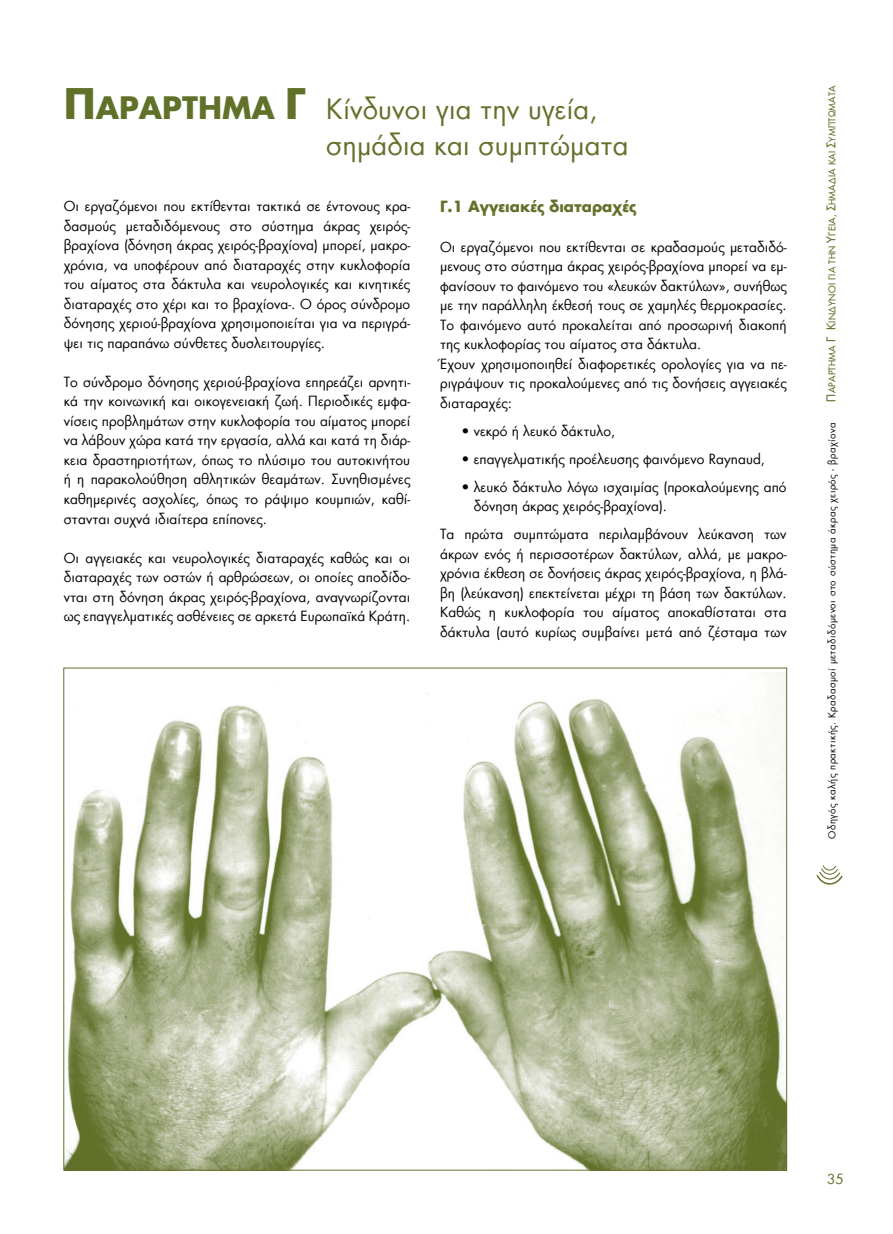
<style>
.page{position:relative;width:893px;height:1234px;background:#fff}
.page>*{position:absolute;margin:0;border:0;box-sizing:border-box;transform-origin:0 0}
.t1{font:700 33px "Kp Linea";color:#62712a}
.t2{font:30px/36px "Kp Linea";color:#62712a}
.t3{font:700 16.5px "Kp Linea";color:#62712a}
.t4{font:15px/19.5px "Kp Linea";color:#000;text-align:justify}
.t5{font:15px "Kp Linea";color:#62712a}
.t6{font:10.5px "Kp Linea";letter-spacing:.04em;color:#000}
.t7{font:500 10.5px "Kp Linea";letter-spacing:.02em;color:#62712a}
.s1{font-size:45px}
.s2{font-size:13.5px}
</style>
<div class="page">
<img style="left:65px;top:672px;width:720px;height:496px">
<svg style="left:816px;top:865px;width:27px;height:20px"></svg>
<h1 class="t1" style="left:64px;top:87px;width:55px"><span class="s1">Π</span>ΑΡΑΡ</h1>
<h1 class="t1" style="left:182px;top:87px;width:122px">ΤΗΜΑ <span class="s1">Γ</span></h1>
<h2 class="t2" style="left:326px;top:91px;width:304px">Κίνδυνοι για την υγεία, σημάδια και συμπτώματα</h2>
<p class="t4" style="left:64px;top:196px;width:348px">Οι εργαζόμενοι που εκτίθενται τακτικά σε έντονους κρα&shy;δασμούς μεταδιδόμενους στο σύστημα άκρας χειρός&shy;βραχίονα (δόνηση άκρας χειρός-βραχίονα) μπορεί, μακρο&shy;χρόνια, να υποφέρουν από διαταραχές στην κυκλοφορία του αίματος στα δάκτυλα και νευρολογικές και κινητικές διαταραχές στο χέρι και το βραχίονα-. Ο όρος σύνδρομο δόνησης χεριού-βραχίονα χρησιμοποιείται για να περιγρά&shy;ψει τις παραπάνω σύνθετες δυσλειτουργίες.</p>
<p class="t4" style="left:64px;top:372px;width:348px">Το σύνδρομο δόνησης χεριού-βραχίονα επηρεάζει αρνητι&shy;κά την κοινωνική και οικογενειακή ζωή. Περιοδικές εμφα&shy;νίσεις προβλημάτων στην κυκλοφορία του αίματος μπορεί να λάβουν χώρα κατά την εργασία, αλλά και κατά τη διάρ&shy;κεια δραστηριοτήτων, όπως το πλύσιμο του αυτοκινήτου ή η παρακολούθηση αθλητικών θεαμάτων. Συνηθισμένες καθημερινές ασχολίες, όπως το ράψιμο κουμπιών, καθί&shy;στανται συχνά ιδιαίτερα επίπονες.</p>
<p class="t4" style="left:64px;top:547px;width:348px">Οι αγγειακές και νευρολογικές διαταραχές καθώς και οι διαταραχές των οστών ή αρθρώσεων, οι οποίες αποδίδο&shy;νται στη δόνηση άκρας χειρός-βραχίονα, αναγνωρίζονται ως επαγγελματικές ασθένειες σε αρκετά Ευρωπαϊκά Κράτη.</p>
<p class="t3" style="left:440px;top:196px;width:198px">Γ.1 Αγγειακές διαταραχές</p>
<p class="t4" style="left:440px;top:236px;width:348px;text-align:left">Οι εργαζόμενοι που εκτίθενται σε κραδασμούς μεταδιδό&shy;μενους στο σύστημα άκρας χειρός-βραχίονα μπορεί να εμ&shy;φανίσουν το φαινόμενο του «λευκών δακτύλων», συνήθως με την παράλληλη έκθεσή τους σε χαμηλές θερμοκρασίες.<br>Το φαινόμενο αυτό προκαλείται από προσωρινή διακοπή της κυκλοφορίας του αίματος στα δάκτυλα.<br>Έχουν χρησιμοποιηθεί διαφορετικές ορολογίες για να πε&shy;ριγράψουν τις προκαλούμενες από τις δονήσεις αγγειακές διαταραχές:</p>
<p class="t4" style="left:461px;top:420px;width:155px">• νεκρό ή λευκό δάκτυλο,</p>
<p class="t4" style="left:461px;top:448px;width:305px">• επαγγελματικής προέλευσης φαινόμενο Raynaud,</p>
<p class="t4" style="left:474px;top:476px;width:314px;text-indent:-12px">• λευκό δάκτυλο λόγω ισχαιμίας (προκαλούμενης από δόνηση άκρας χειρός-βραχίονα).</p>
<p class="t4" style="left:440px;top:524px;width:348px">Τα πρώτα συμπτώματα περιλαμβάνουν λεύκανση των άκρων ενός ή περισσοτέρων δακτύλων, αλλά, με μακρο&shy;χρόνια έκθεση σε δονήσεις άκρας χειρός-βραχίονα, η βλά&shy;βη (λεύκανση) επεκτείνεται μέχρι τη βάση των δακτύλων.<br>Καθώς η κυκλοφορία του αίματος αποκαθίσταται στα δάκτυλα (αυτό κυρίως συμβαίνει μετά από ζέσταμα των</p>
<p class="t7" style="left:826px;top:401px;width:318px;rotate:-90deg"><span class="s2">Π</span>ΑΡΑΡΤΗΜΑ <span class="s2">Γ Κ</span>ίνδυνοι για την <span class="s2">υ</span>γεία, <span class="s2">σ</span>ημάδια και <span class="s2">σ</span>υμπτώματΑ</p>
<p class="t6" style="left:826px;top:838px;width:417px;rotate:-90deg">Οδηγός καλής πρακτικής. Κραδασμοί μεταδιδόμενοι στο σύστημα άκρας χειρός - βραχίονα</p>
<p class="t5" style="left:827px;top:1169px;width:18px">35</p>
</div>
